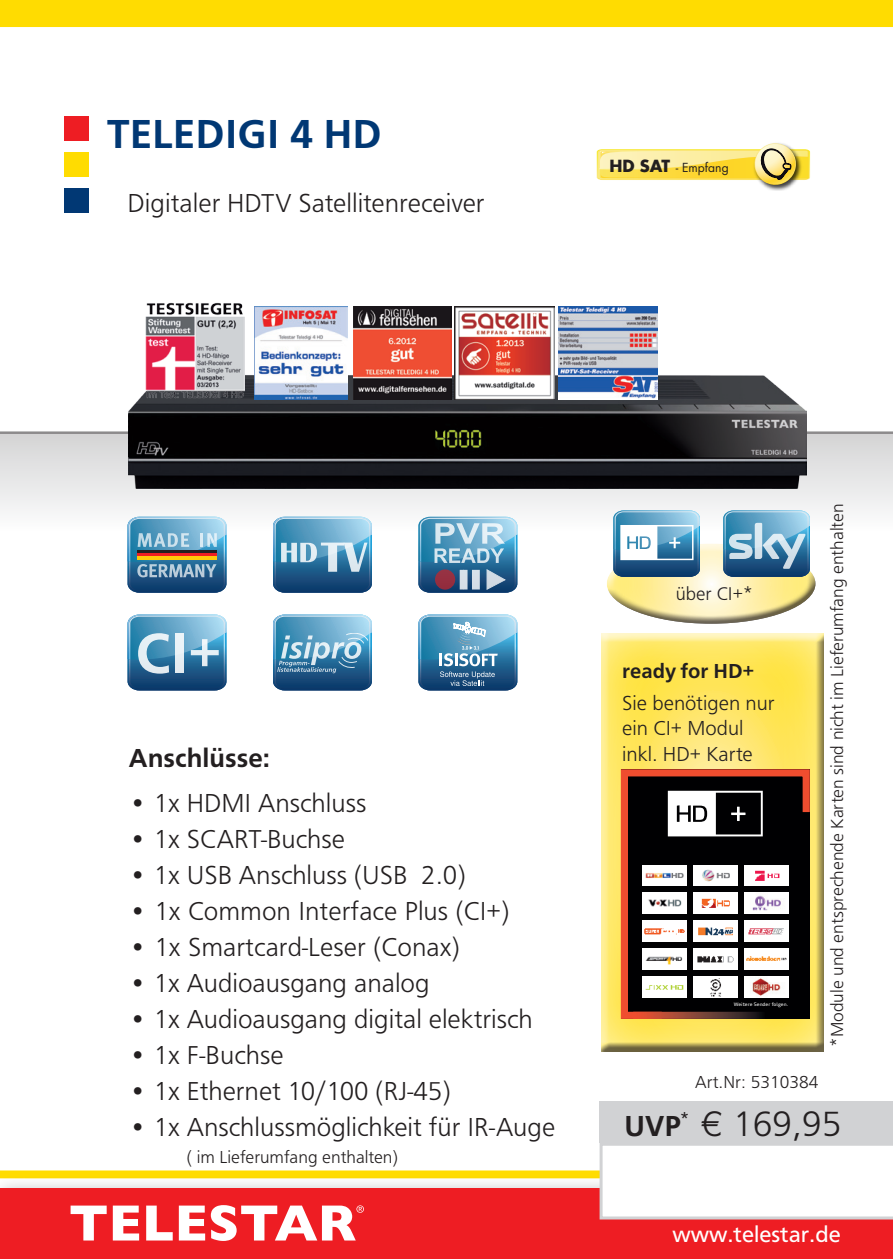
<style>
.page{position:relative;width:893px;height:1259px;background:#fff}
.page>*{position:absolute;margin:0;border:0;box-sizing:border-box;transform-origin:0 0}
.t1{font:700 42px "Front Page";color:#013874}
.t2{font:300 36.6px "Front Page";color:#231f20}
.t3{font:300 27px "Front Page";color:#231f20}
.t4{font:700 27px "Front Page";color:#231f20}
.t5{font:23.1px "Front Page";color:#fff}
.t6{font:300 21px/25.2px "Front Page";color:#231f20}
.t7{font:700 21px "Front Page";color:#231f20}
.t8{font:300 19.2px "Front Page";color:#231f20}
.t9{font:300 18px "Front Page";color:#231f20}
.t10{font:12.3px "Futura";color:#231f20}
.t11{font:4.8px "Utility OT";color:#fff}
.s1{font-weight:700;font-size:16.2px}
.s2{font-weight:700;font-size:30px}
</style>
<div class="page">
<div style="left:0;top:1170px;width:893px;height:8px;background:#ffdc01"></div>
<div style="left:0;top:1174px;width:893px;height:85px;background:#231f20;opacity:.35"></div>
<div style="left:0;top:1188px;width:893px;height:71px;background:#ee1d23"></div>
<svg style="left:71px;top:1205px;width:36px;height:35px"></svg>
<svg style="left:113px;top:1205px;width:26px;height:35px"></svg>
<svg style="left:146px;top:1205px;width:27px;height:35px"></svg>
<svg style="left:179px;top:1205px;width:26px;height:35px"></svg>
<svg style="left:211px;top:1205px;width:153px;height:36px"></svg>
<div style="left:64px;top:116px;width:25px;height:25px;background:#ee1d23"></div>
<div style="left:64px;top:188px;width:25px;height:25px;background:#013874"></div>
<div style="left:64px;top:152px;width:25px;height:25px;background:#ffdc01"></div>
<div style="left:0;top:0;width:893px;height:27px;background:#ffdc01"></div>
<div style="left:600px;top:1101px;width:293px;height:41px;background:#d1d2d4"></div>
<svg style="left:600px;top:1142px;width:293px;height:77px"></svg>
<svg style="left:0;top:434px;width:893px;height:132px"></svg>
<hr style="left:0;top:432px;width:893px;height:2px;background:#231f20">
<svg style="left:128px;top:614px;width:98px;height:76px;background:#5e94b6"></svg>
<svg style="left:418px;top:517px;width:99px;height:76px;background:#6996b6"></svg>
<svg style="left:128px;top:517px;width:98px;height:76px;background:#628aa2"></svg>
<svg style="left:273px;top:517px;width:99px;height:76px;background:#5a90b3"></svg>
<svg style="left:273px;top:614px;width:99px;height:76px;background:#588fb3"></svg>
<svg style="left:418px;top:614px;width:99px;height:76px;background:#5790b4"></svg>
<img style="left:763px;top:185px;width:30px;height:5px">
<svg style="left:597px;top:143px;width:213px;height:42px"></svg>
<div style="left:604px;top:540px;width:213px;height:57px;background:#fff;opacity:.75"></div>
<div style="left:604px;top:569px;width:213px;height:56px;background:#231f20;opacity:.75"></div>
<svg style="left:613px;top:510px;width:87px;height:67px"></svg>
<svg style="left:723px;top:510px;width:87px;height:67px;background:#6598b8"></svg>
<div style="left:598px;top:632px;width:228px;height:419px;background:#231f20;opacity:.75"></div>
<img style="left:129px;top:349px;width:678px;height:139px">
<svg style="left:621px;top:769px;width:189px;height:250px;background:#332221"></svg>
<svg style="left:633px;top:1011px;width:132px;height:8px"></svg>
<img style="left:642px;top:865px;width:44px;height:21px">
<img style="left:642px;top:893px;width:44px;height:20px">
<img style="left:642px;top:976px;width:44px;height:21px">
<img style="left:642px;top:921px;width:44px;height:20px">
<img style="left:642px;top:948px;width:44px;height:21px">
<img style="left:693px;top:948px;width:44px;height:21px">
<img style="left:693px;top:976px;width:44px;height:21px">
<img style="left:693px;top:921px;width:44px;height:20px">
<img style="left:693px;top:865px;width:44px;height:21px">
<img style="left:693px;top:893px;width:44px;height:20px">
<img style="left:744px;top:865px;width:44px;height:21px">
<img style="left:744px;top:948px;width:44px;height:21px">
<img style="left:744px;top:893px;width:44px;height:20px">
<img style="left:744px;top:921px;width:44px;height:20px">
<img style="left:744px;top:976px;width:44px;height:21px">
<img style="left:559px;top:306px;width:98px;height:94px">
<img style="left:254px;top:306px;width:94px;height:94px">
<img style="left:353px;top:307px;width:98px;height:92px">
<img style="left:455px;top:306px;width:99px;height:93px">
<img style="left:146px;top:302px;width:99px;height:97px">
<h1 class="t1" style="left:107px;top:110px;width:276px">TELEDIGI 4 HD</h1>
<p class="t3" style="left:128px;top:187px;width:359px">Digitaler HDTV Satellitenreceiver</p>
<p class="t10" style="left:609px;top:158px;width:121px"><span class="s1">HD SAT</span> - Empfang</p>
<p class="t4" style="left:129px;top:742px;width:143px">Anschlüsse:</p>
<p class="t3" style="left:129px;top:788px;width:239px">• 1x HDMI Anschluss</p>
<p class="t3" style="left:129px;top:824px;width:218px">• 1x SCART-Buchse</p>
<p class="t3" style="left:129px;top:860px;width:338px">• 1x USB Anschluss (USB 2.0)</p>
<p class="t3" style="left:129px;top:896px;width:382px">• 1x Common Interface Plus (CI+)</p>
<p class="t3" style="left:129px;top:932px;width:332px">• 1x Smartcard-Leser (Conax)</p>
<p class="t3" style="left:129px;top:968px;width:302px">• 1x Audioausgang analog</p>
<p class="t3" style="left:129px;top:1003px;width:405px">• 1x Audioausgang digital elektrisch</p>
<p class="t3" style="left:129px;top:1039px;width:156px">• 1x F-Buchse</p>
<p class="t3" style="left:129px;top:1075px;width:323px">• 1x Ethernet 10/100 (RJ-45)</p>
<p class="t3" style="left:129px;top:1111px;width:428px">• 1x Anschlussmöglichkeit für IR-Auge</p>
<p class="t9" style="left:187px;top:1147px;width:213px">( im Lieferumfang enthalten)</p>
<p class="t8" style="left:676px;top:582px;width:79px">über CI+*</p>
<p class="t7" style="left:622px;top:658px;width:133px">ready for HD+</p>
<p class="t6" style="left:622px;top:691px;width:154px">Sie benötigen nur ein CI+ Modul inkl. HD+ Karte</p>
<p class="t11" style="left:734px;top:1001px;width:56px">Weitere Sender folgen.</p>
<p class="t9" style="left:827px;top:1047px;width:545px;rotate:-90deg">*Module und entsprechende Karten sind nicht im Lieferumfang enthalten</p>
<p class="t9" style="left:695px;top:1072px;width:125px">Art.Nr: 5310384</p>
<h2 class="t2" style="left:624px;top:1103px;width:219px"><span class="s2">UVP</span><sup>*</sup> € 169,95</h2>
<p class="t5" style="left:672px;top:1221px;width:170px">www.telestar.de</p>
</div>
